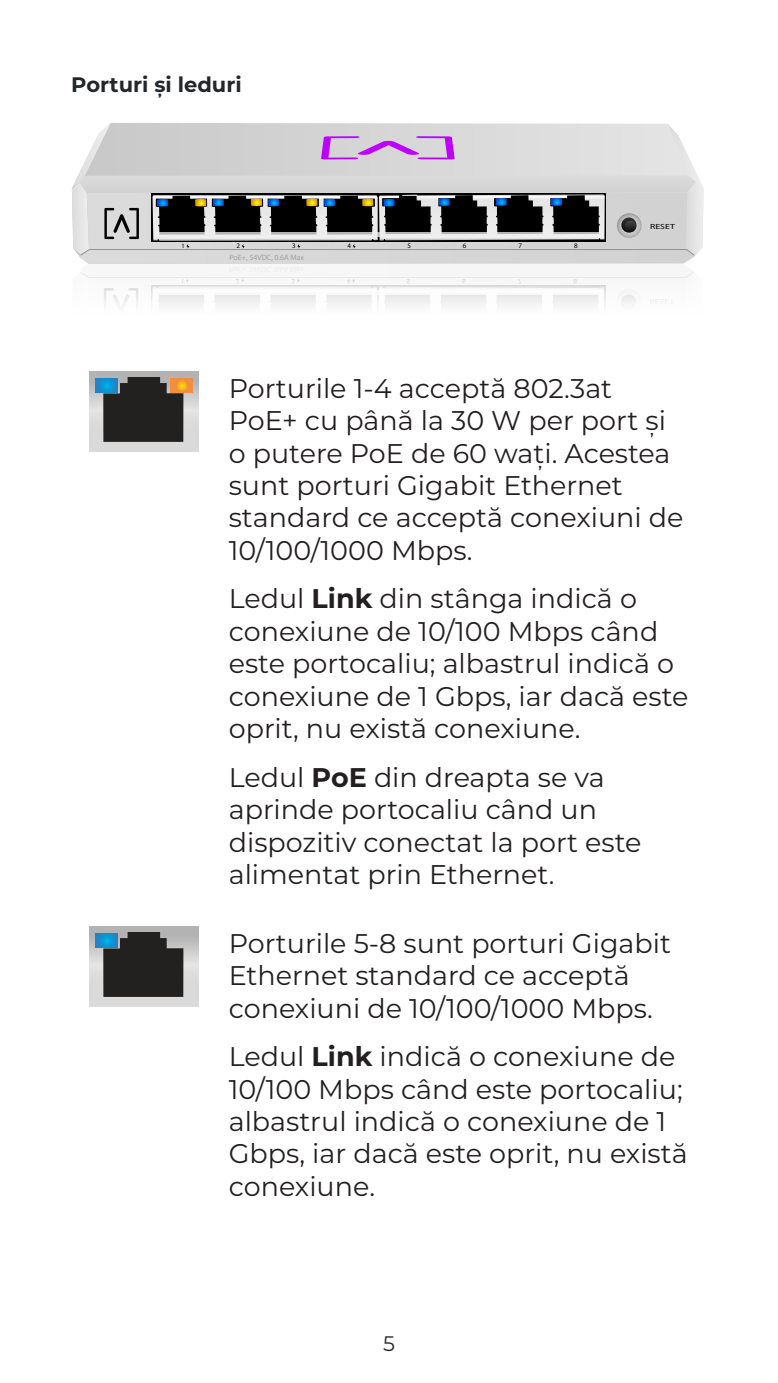
<style>
.page{position:relative;width:778px;height:1383px;background:#fff}
.page>*{position:absolute;margin:0;border:0;box-sizing:border-box;transform-origin:0 0}
.Body_Feature{font:27px/32.4px "Montserrat";color:#231f20}
.Heading_3{font:700 21px "Montserrat";color:#24272a}
.t1{font:21px "Montserrat";color:#24272a}
.t2{font:7.8px "Myriad Pro";color:#9f9f9f}
.t3{font:7.5px "Myriad Pro";color:#000;scale:1.31 1}
.t4{font:6.9px "Myriad Pro";color:#000}
.t5{font:6.6px "Myriad Pro";color:#000}
.s1{font-weight:700}
</style>
<div class="page">
<svg style="left:89px;top:371px;width:110px;height:80px;background:#cecece"></svg>
<svg style="left:103px;top:377px;width:80px;height:65px;background:#2b2828"></svg>
<svg style="left:96px;top:378px;width:21px;height:14px"></svg>
<svg style="left:171px;top:378px;width:21px;height:14px"></svg>
<svg style="left:89px;top:926px;width:110px;height:80px;background:#cacaca"></svg>
<svg style="left:103px;top:932px;width:80px;height:64px;background:#2f2d2e"></svg>
<svg style="left:96px;top:933px;width:21px;height:14px"></svg>
<svg style="left:72px;top:123px;width:631px;height:182px"></svg>
<p class="Heading_3" style="left:71px;top:69px;width:172px">Porturi și leduri</p>
<p class="t5" style="left:182px;top:242px;width:5px">1</p>
<p class="t4" style="left:236px;top:242px;width:5px">2</p>
<p class="t4" style="left:292px;top:242px;width:5px">3</p>
<p class="t4" style="left:347px;top:242px;width:5px">4</p>
<p class="t4" style="left:407px;top:242px;width:5px">5</p>
<p class="t4" style="left:463px;top:242px;width:5px">6</p>
<p class="t4" style="left:518px;top:242px;width:5px">7</p>
<p class="t4" style="left:574px;top:242px;width:5px">8</p>
<p class="t2" style="left:230px;top:253px;width:76px">PoE+, 54VDC, 0.6A Max</p>
<p class="t3" style="left:650px;top:221px;width:20px">RESET</p>
<p class="Body_Feature" style="left:229px;top:371px;width:456px">Porturile 1-4 acceptă 802.3at<br>PoE+ cu până la 30 W per port și o putere PoE de 60 wați. Acestea sunt porturi Gigabit Ethernet standard ce acceptă conexiuni de<br>10/100/1000 Mbps.</p>
<p class="Body_Feature" style="left:229px;top:581px;width:461px">Ledul <span class="s1">Link</span> din stânga indică o conexiune de 10/100 Mbps când este portocaliu; albastrul indică o conexiune de 1 Gbps, iar dacă este oprit, nu există conexiune.</p>
<p class="Body_Feature" style="left:229px;top:760px;width:414px">Ledul <span class="s1">PoE</span> din dreapta se va aprinde portocaliu când un dispozitiv conectat la port este alimentat prin Ethernet.</p>
<p class="Body_Feature" style="left:229px;top:926px;width:444px">Porturile 5-8 sunt porturi Gigabit<br>Ethernet standard ce acceptă conexiuni de 10/100/1000 Mbps.</p>
<p class="Body_Feature" style="left:229px;top:1039px;width:460px">Ledul <span class="s1">Link</span> indică o conexiune de<br>10/100 Mbps când este portocaliu; albastrul indică o conexiune de 1<br>Gbps, iar dacă este oprit, nu există conexiune.</p>
<p class="t1" style="left:383px;top:1328px;width:13px">5</p>
</div>
